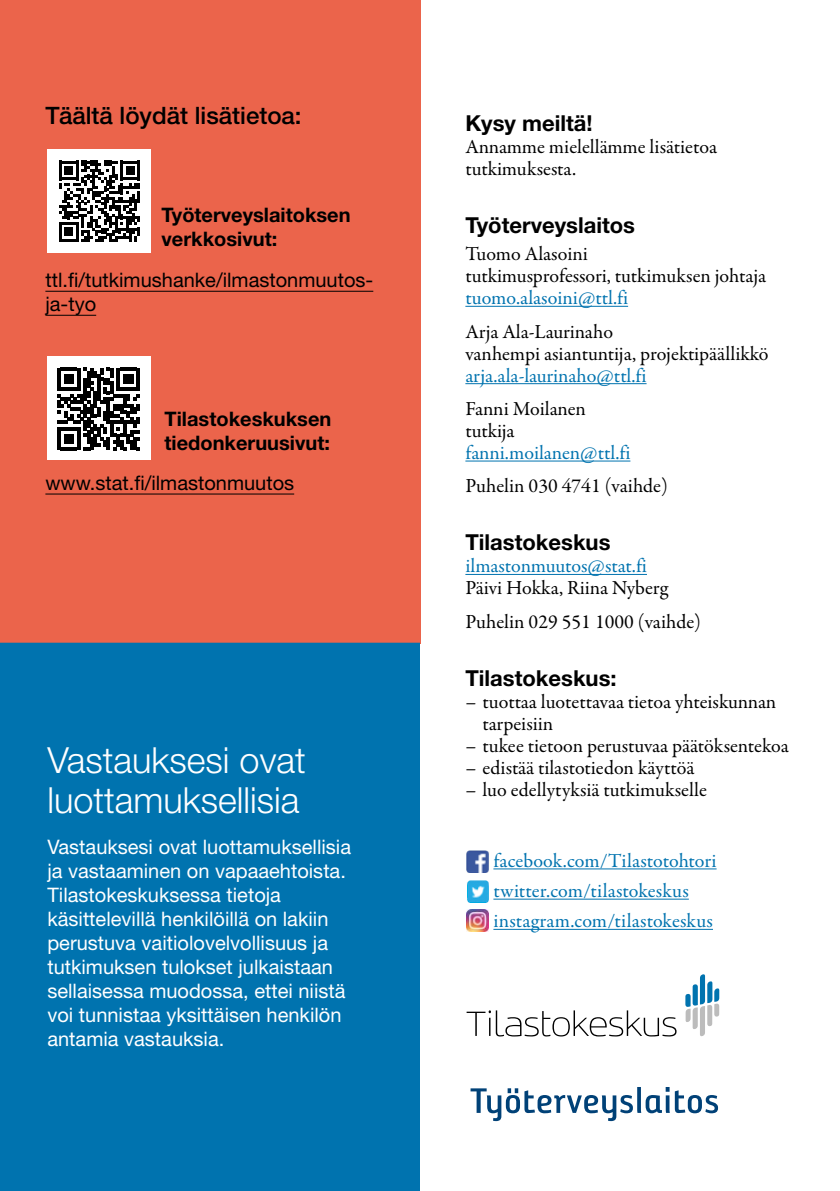
<style>
.page{position:relative;width:840px;height:1191px;background:#fff}
.page>*{position:absolute;margin:0;border:0;box-sizing:border-box;transform-origin:0 0}
.H2_laatikko-otsikko{font:300 36px/40px "Helvetica Neue LT Std";color:#fff}
.H3_laatikko-otsikko{font:500 24px "Helvetica Neue LT Std";color:#000}
.H3_takakansi_otsikko{font:700 22px "Helvetica Neue LT Std";color:#000}
.P_laatikkoleipis{font:20px/24px "Helvetica Neue LT Std";color:#fff}
.P_takakansi_leipis{font:20px/22px "Garamond Premr Pro";color:#000}
.p_takakansi_ranskis{font:20px/22px "Garamond Premr Pro";color:#000}
.P_takakansi_leipis-2{font:20px/22px "Garamond Premr Pro";letter-spacing:-.005em;color:#0073af}
.p_takansi_some_osoit{font:20px "Garamond Premr Pro";letter-spacing:.005em;color:#0073af}
.P_laatikkoleipis-2{font:20px/24px "Helvetica Neue LT Std";color:#000}
.P_laatikkoleipis-3{font:700 20px/24px "Helvetica Neue LT Std";color:#000}
.s1{color:#0073af}
.s2{color:#000}
</style>
<div class="page">
<div style="left:0;top:0;width:420px;height:643px;background:#eb644b"></div>
<hr style="left:45px;top:291px;width:328px;height:1px;background:#000">
<hr style="left:45px;top:315px;width:51px;height:1px;background:#000">
<hr style="left:45px;top:494px;width:249px;height:1px;background:#000">
<div style="left:0;top:642px;width:420px;height:549px;background:#0073af"></div>
<hr style="left:465px;top:306px;width:162px;height:1px;background:#0073af">
<hr style="left:465px;top:383px;width:181px;height:1px;background:#0073af">
<hr style="left:465px;top:460px;width:165px;height:1px;background:#0073af">
<hr style="left:465px;top:574px;width:181px;height:1px;background:#0073af">
<hr style="left:493px;top:868px;width:223px;height:1px;background:#0073af">
<hr style="left:493px;top:898px;width:195px;height:1px;background:#0073af">
<hr style="left:493px;top:929px;width:219px;height:1px;background:#0073af">
<img style="left:466px;top:850px;width:23px;height:22px">
<img style="left:467px;top:880px;width:21px;height:22px">
<img style="left:466px;top:909px;width:22px;height:22px">
<svg style="left:466px;top:1010px;width:210px;height:26px"></svg>
<svg style="left:685px;top:974px;width:33px;height:62px"></svg>
<svg style="left:470px;top:1087px;width:247px;height:34px"></svg>
<div style="left:48px;top:149px;width:103px;height:104px;background:#fff"></div>
<svg style="left:59px;top:161px;width:81px;height:81px"></svg>
<div style="left:47px;top:356px;width:103px;height:103px;background:#fff"></div>
<svg style="left:57px;top:368px;width:83px;height:82px"></svg>
<h3 class="H3_laatikko-otsikko" style="left:45px;top:102px;width:257px">Täältä löydät lisätietoa:</h3>
<p class="P_laatikkoleipis-3" style="left:161px;top:203px;width:190px">Työterveyslaitoksen verkkosivut:</p>
<p class="P_laatikkoleipis-2" style="left:45px;top:268px;width:329px">ttl.fi/tutkimushanke/ilmastonmuutos&shy;ja-tyo</p>
<p class="P_laatikkoleipis-3" style="left:164px;top:406px;width:168px">Tilastokeskuksen tiedonkeruusivut:</p>
<p class="P_laatikkoleipis-2" style="left:45px;top:470px;width:250px">www.stat.fi/ilmastonmuutos</p>
<h2 class="H2_laatikko-otsikko" style="left:47px;top:739px;width:260px">Vastauksesi ovat luottamuksellisia</h2>
<p class="P_laatikkoleipis" style="left:47px;top:834px;width:305px">Vastauksesi ovat luottamuksellisia ja vastaaminen on vapaaehtoista.<br>Tilastokeskuksessa tietoja käsittelevillä henkilöillä on lakiin perustuva vaitiolovelvollisuus ja tutkimuksen tulokset julkaistaan sellaisessa muodossa, ettei niistä voi tunnistaa yksittäisen henkilön antamia vastauksia.</p>
<h3 class="H3_takakansi_otsikko" style="left:465px;top:109px;width:129px">Kysy meiltä!</h3>
<p class="P_takakansi_leipis" style="left:465px;top:136px;width:253px">Annamme mielellämme lisätietoa tutkimuksesta.</p>
<h3 class="H3_takakansi_otsikko" style="left:465px;top:211px;width:171px">Työterveyslaitos</h3>
<p class="P_takakansi_leipis" style="left:465px;top:243px;width:302px">Tuomo Alasoini<br>tutkimusprofessori, tutkimuksen johtaja <span class="s1">tuomo.alasoini@ttl.fi</span></p>
<p class="P_takakansi_leipis" style="left:465px;top:321px;width:304px">Arja Ala-Laurinaho<br>vanhempi asiantuntija, projektipäällikkö <span class="s1">arja.ala-laurinaho@ttl.fi</span></p>
<p class="P_takakansi_leipis-2" style="left:465px;top:398px;width:166px"><span class="s2">Fanni Moilanen tutkija </span>fanni.moilanen@ttl.fi</p>
<p class="P_takakansi_leipis" style="left:465px;top:475px;width:204px">Puhelin 030 4741 (vaihde)</p>
<h3 class="H3_takakansi_otsikko" style="left:465px;top:529px;width:146px">Tilastokeskus</h3>
<p class="P_takakansi_leipis-2" style="left:465px;top:555px;width:204px">ilmastonmuutos@stat.fi<br><span class="s2">Päivi Hokka, Riina Nyberg</span></p>
<p class="P_takakansi_leipis" style="left:465px;top:611px;width:237px">Puhelin 029 551 1000 (vaihde)</p>
<h3 class="H3_takakansi_otsikko" style="left:465px;top:664px;width:153px">Tilastokeskus:</h3>
<p class="p_takakansi_ranskis" style="left:482px;top:691px;width:295px;text-indent:-17px">– tuottaa luotettavaa tietoa yhteiskunnan tarpeisiin</p>
<p class="p_takakansi_ranskis" style="left:465px;top:735px;width:325px">– tukee tietoon perustuvaa päätöksentekoa</p>
<p class="p_takakansi_ranskis" style="left:465px;top:757px;width:230px">– edistää tilastotiedon käyttöä</p>
<p class="p_takakansi_ranskis" style="left:465px;top:779px;width:243px">– luo edellytyksiä tutkimukselle</p>
<p class="p_takansi_some_osoit" style="left:493px;top:848px;width:224px">facebook.com/Tilastotohtori</p>
<p class="p_takansi_some_osoit" style="left:493px;top:878px;width:197px">twitter.com/tilastokeskus</p>
<p class="p_takansi_some_osoit" style="left:493px;top:909px;width:221px">instagram.com/tilastokeskus</p>
</div>
